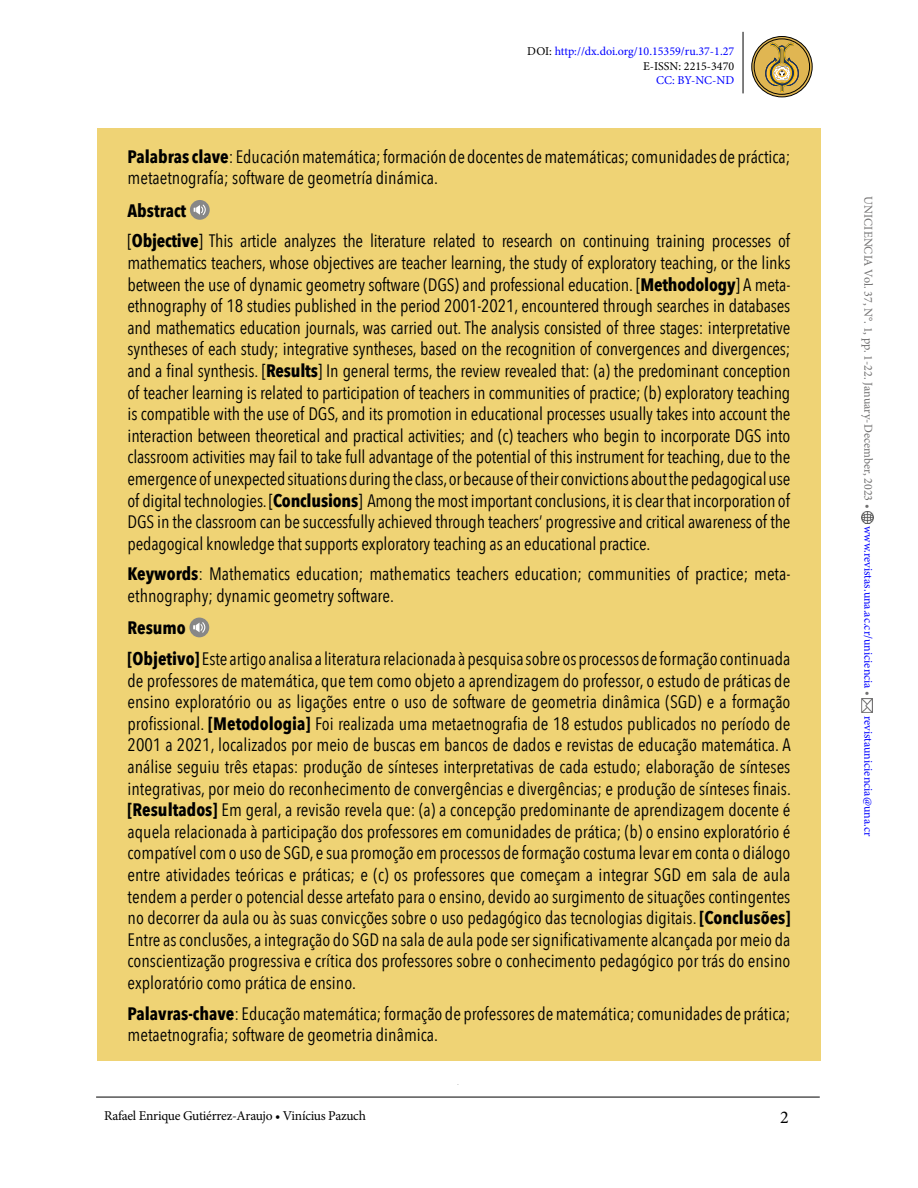
<style>
.page{position:relative;width:918px;height:1188px;background:#fff}
.page>*{position:absolute;margin:0;border:0;box-sizing:border-box;transform-origin:0 0}
.t1{font:18px/21.6px "Avenir Next Condensed";color:#000}
.t2{font:18px "Minion Pro";color:#000}
.t3{font:13.5px "Minion Pro";letter-spacing:-.02em;color:#000}
.t4{font:12px/14.4px "Minion Pro";color:#00f;text-align:right}
.t5{font:12px "Minion Pro";color:#706f6f}
.s1{color:#000}
.s2{font-weight:700}
.s3{color:#706f6f}
</style>
<div class="page">
<hr style="left:743px;top:32px;width:1px;height:61px;background:#000">
<svg style="left:862px;top:511px;width:12px;height:12px"></svg>
<img style="left:862px;top:699px;width:10px;height:14px">
<hr style="left:96px;top:1097px;width:724px;height:1px;background:#000">
<svg style="left:752px;top:37px;width:60px;height:60px"></svg>
<div style="left:754px;top:39px;width:56px;height:56px;border:1px solid #000;border-radius:50%"></div>
<div style="left:751px;top:36px;width:62px;height:61px;border:1px solid #000;border-radius:50%"></div>
<svg style="left:765px;top:42px;width:34px;height:50px;background:#bb9e53"></svg>
<div style="left:97px;top:128px;width:724px;height:932px;background:#efd375"></div>
<div style="left:190px;top:200px;width:20px;height:20px;background:#878787;border-radius:50%"></div>
<svg style="left:194px;top:205px;width:12px;height:10px"></svg>
<div style="left:189px;top:618px;width:20px;height:19px;background:#878787;border-radius:50%"></div>
<svg style="left:193px;top:622px;width:12px;height:11px"></svg>
<p class="t4" style="left:527px;top:45px;width:208px"><span class="s1">DOI:</span> http://dx.doi.org/10.15359/ru.37-1.27<br><span class="s1">E-ISSN: 2215-3470</span></p>
<p class="t4" style="left:656px;top:73px;width:80px">CC: BY-NC-ND</p>
<p class="t1" style="left:128px;top:145px;width:664px"><span class="s2">Palabras clave</span>: Educación matemática; formación de docentes de matemáticas; comunidades de práctica; metaetnografía; software de geometría dinámica.</p>
<p class="t1" style="left:128px;top:194px;width:664px;line-height:30.6px"><span class="s2">Abstract<br></span>[<span class="s2">Objective</span>] This article analyzes the literature related to research on continuing training processes of</p>
<p class="t1" style="left:128px;top:251px;width:664px;text-align:justify">mathematics teachers, whose objectives are teacher learning, the study of exploratory teaching, or the links between the use of dynamic geometry software (DGS) and professional education. [<span class="s2">Methodology</span>] A meta&shy;ethnography of 18 studies published in the period 2001-2021, encountered through searches in databases and mathematics education journals, was carried out. The analysis consisted of three stages: interpretative syntheses of each study; integrative syntheses, based on the recognition of convergences and divergences; and a final synthesis. [<span class="s2">Results</span>] In general terms, the review revealed that: (a) the predominant conception of teacher learning is related to participation of teachers in communities of practice; (b) exploratory teaching is compatible with the use of DGS, and its promotion in educational processes usually takes into account the interaction between theoretical and practical activities; and (c) teachers who begin to incorporate DGS into classroom activities may fail to take full advantage of the potential of this instrument for teaching, due to the emergence of unexpected situations during the class, or because of their convictions about the pedagogical use of digital technologies. [<span class="s2">Conclusions</span>] Among the most important conclusions, it is clear that incorporation of DGS in the classroom can be successfully achieved through teachers’ progressive and critical awareness of the pedagogical knowledge that supports exploratory teaching as an educational practice.</p>
<p class="t1" style="left:128px;top:562px;width:664px"><span class="s2">Keywords</span>: Mathematics education; mathematics teachers education; communities of practice; meta&shy;ethnography; dynamic geometry software.</p>
<p class="t1" style="left:128px;top:612px;width:664px;line-height:30.6px"><span class="s2">Resumo<br>[Objetivo]</span> Este artigo analisa a literatura relacionada à pesquisa sobre os processos de formação continuada</p>
<p class="t1" style="left:128px;top:669px;width:665px;text-align:justify">de professores de matemática, que tem como objeto a aprendizagem do professor, o estudo de práticas de ensino exploratório ou as ligações entre o uso de software de geometria dinâmica (SGD) e a formação profissional. <span class="s2">[Metodologia]</span> Foi realizada uma metaetnografia de 18 estudos publicados no período de 2001 a 2021, localizados por meio de buscas em bancos de dados e revistas de educação matemática. A análise seguiu três etapas: produção de sínteses interpretativas de cada estudo; elaboração de sínteses integrativas, por meio do reconhecimento de convergências e divergências; e produção de sínteses finais. <span class="s2">[Resultados]</span> Em geral, a revisão revela que: (a) a concepção predominante de aprendizagem docente é aquela relacionada à participação dos professores em comunidades de prática; (b) o ensino exploratório é compatível com o uso de SGD, e sua promoção em processos de formação costuma levar em conta o diálogo entre atividades teóricas e práticas; e (c) os professores que começam a integrar SGD em sala de aula tendem a perder o potencial desse artefato para o ensino, devido ao surgimento de situações contingentes no decorrer da aula ou às suas convicções sobre o uso pedagógico das tecnologias digitais. <span class="s2">[Conclusões] </span>Entre as conclusões, a integração do SGD na sala de aula pode ser significativamente alcançada por meio da conscientização progressiva e crítica dos professores sobre o conhecimento pedagógico por trás do ensino exploratório como prática de ensino.</p>
<p class="t1" style="left:128px;top:1002px;width:664px"><span class="s2">Palavras-chave</span>: Educação matemática; formação de professores de matemática; comunidades de prática; metaetnografia; software de geometria dinâmica.</p>
<p class="t3" style="left:104px;top:1106px;width:263px">Rafael Enrique Gutiérrez-Araujo • Vinícius Pazuch</p>
<p class="t2" style="left:780px;top:1105px;width:10px">2</p>
<p class="t5" style="left:876px;top:196px;width:314px;rotate:90deg">UNICIENCIA Vol. 37, N°. 1, pp. 1-22. January-December, 2023 •</p>
<p class="t4" style="left:876px;top:526px;width:172px;rotate:90deg">www.revistas.una.ac.cr/uniciencia <span class="s3">•</span></p>
<p class="t4" style="left:876px;top:716px;width:122px;rotate:90deg">revistauniciencia@una.cr</p>
</div>
